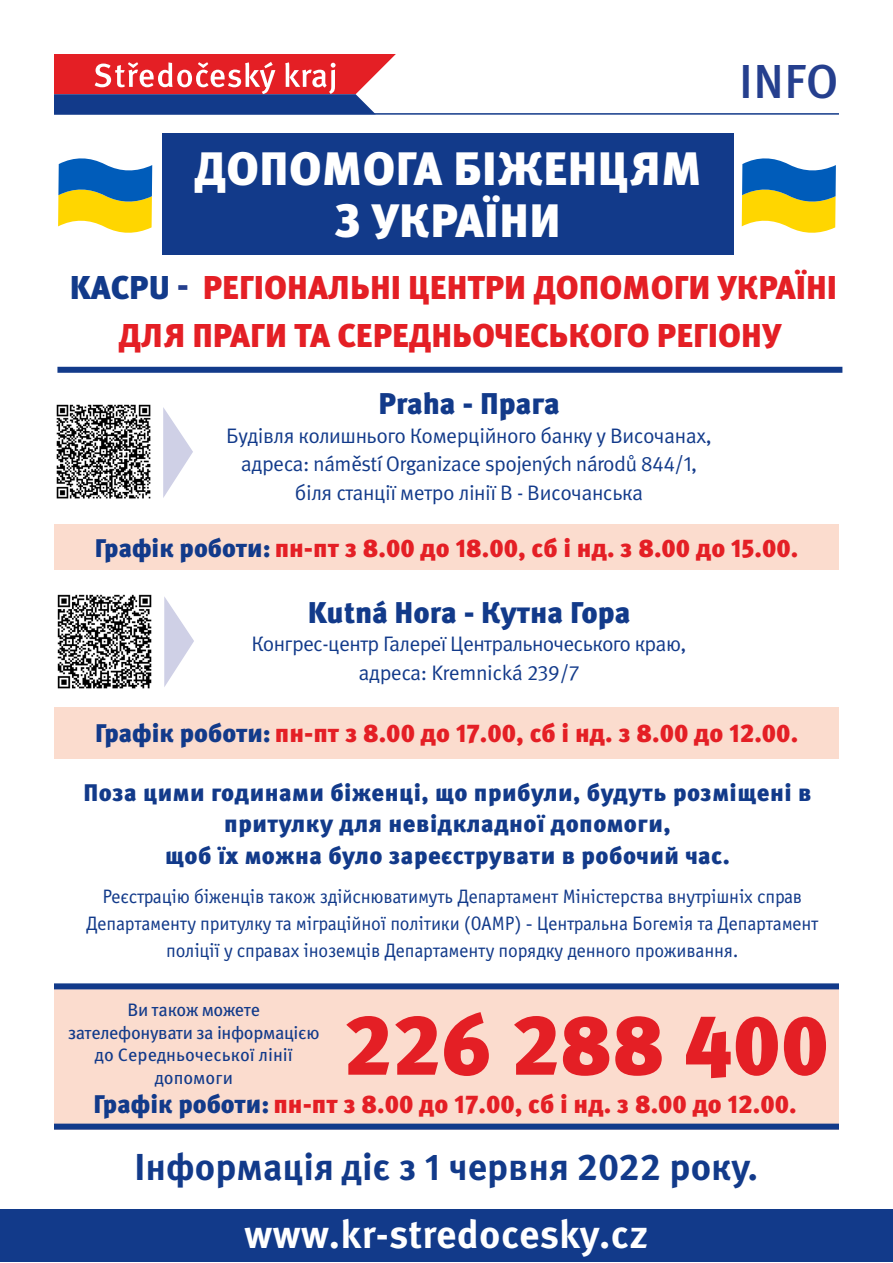
<style>
.page{position:relative;width:893px;height:1263px;background:#fff}
.page>*{position:absolute;margin:0;border:0;box-sizing:border-box;transform-origin:0 0}
.t1{font:900 85.35px "Meta Pro";color:#e41f25}
.t2{font:500 47.7px "Meta Pro";color:#253f8e}
.t3{font:900 46.8px "Meta Pro";letter-spacing:.01em;color:#fff}
.t4{font:700 39.45px "Meta Pro";letter-spacing:.01em;color:#fff}
.t5{font:700 37.5px "Meta Pro";color:#123a8a}
.t6{font:900 33px "Meta Pro";color:#e41f25}
.t7{font:900 30px "Meta Pro";color:#123a8a}
.t8{font:900 25.5px "Meta Pro";color:#e41f25}
.t9{font:900 24px/31.5px "Meta Pro";letter-spacing:.02em;color:#123a8a;text-align:center}
.t10{font:21px "Meta Pro";letter-spacing:-.03em;color:#123a8a}
.t11{font:19.5px/27px "Officina Sans Book ITC";letter-spacing:-.01em;color:#123a8a;text-align:center}
.t12{font:18px/22.5px "Meta Pro";letter-spacing:-.02em;color:#123a8a;text-align:center}
.s1{color:#123a8a}
.s2{color:#253f8e}
</style>
<div class="page">
<svg style="left:54px;top:54px;width:342px;height:59px;background:#ab4d67"></svg>
<hr style="left:54px;top:113px;width:785px;height:2px;background:#123a8a">
<div style="left:0;top:1209px;width:893px;height:53px;background:#123a8a"></div>
<div style="left:162px;top:134px;width:571px;height:121px;background:#123a8a"></div>
<svg style="left:742px;top:158px;width:94px;height:75px"></svg>
<svg style="left:58px;top:158px;width:94px;height:75px"></svg>
<div style="left:57px;top:367px;width:785px;height:6px;background:#123a8a"></div>
<img style="left:57px;top:594px;width:95px;height:95px">
<svg style="left:164px;top:597px;width:30px;height:90px"></svg>
<img style="left:56px;top:404px;width:95px;height:95px">
<svg style="left:163px;top:407px;width:30px;height:91px"></svg>
<div style="left:54px;top:707px;width:785px;height:51px;background:#fbdcce"></div>
<div style="left:54px;top:524px;width:785px;height:46px;background:#fbdcce"></div>
<div style="left:54px;top:986px;width:785px;height:144px;background:#fbdcce"></div>
<div style="left:54px;top:983px;width:785px;height:6px;background:#123a8a"></div>
<div style="left:54px;top:1123px;width:785px;height:6px;background:#123a8a"></div>
<p class="t2" style="left:739px;top:45px;width:101px">INFO</p>
<p class="t3" style="left:194px;top:132px;width:509px">ДОПОМОГА БІЖЕНЦЯМ</p>
<p class="t3" style="left:335px;top:184px;width:227px">З УКРАЇНИ</p>
<p class="t6" style="left:70px;top:261px;width:769px"><span class="s1">KACPU</span> <span class="s2">-</span> РЕГІОНАЛЬНІ ЦЕНТРИ ДОПОМОГИ УКРАЇНІ</p>
<p class="t6" style="left:119px;top:309px;width:664px">ДЛЯ ПРАГИ ТА СЕРЕДНЬОЧЕСЬКОГО РЕГІОНУ</p>
<p class="t7" style="left:378px;top:380px;width:183px">Praha - Прага</p>
<p class="t10" style="left:226px;top:419px;width:487px">Будівля колишнього Комерційного банку у Височанах,</p>
<p class="t10" style="left:241px;top:448px;width:458px">адреса: náměstí Organizace spojených národů 844/1,</p>
<p class="t10" style="left:295px;top:476px;width:350px">біля станції метро лінії В - Височанська</p>
<p class="t8" style="left:95px;top:527px;width:705px"><span class="s1">Графік роботи:</span> пн-пт з 8.00 до 18.00, сб і нд. з 8.00 до 15.00.</p>
<p class="t7" style="left:308px;top:588px;width:324px">Kutná Hora - Кутна Гора</p>
<p class="t10" style="left:251px;top:628px;width:437px">Конгрес-центр Галереї Центральночеського краю,</p>
<p class="t10" style="left:358px;top:656px;width:223px">адреса: Kremnická 239/7</p>
<p class="t8" style="left:95px;top:713px;width:705px"><span class="s1">Графік роботи:</span> пн-пт з 8.00 до 17.00, сб і нд. з 8.00 до 12.00.</p>
<p class="t9" style="left:84px;top:775px;width:729px">Поза цими годинами біженці, що прибули, будуть розміщені в притулку для невідкладної допомоги,</p>
<p class="t9" style="left:165px;top:838px;width:566px">щоб їх можна було зареєструвати в робочий час.</p>
<p class="t11" style="left:86px;top:883px;width:734px">Реєстрацію біженців також здійснюватимуть Департамент Міністерства внутрішніх справ<br>Департаменту притулку та міграційної політики (OAMP) - Центральна Богемія та Департамент поліції у справах іноземців Департаменту порядку денного проживання.</p>
<p class="t12" style="left:68px;top:997px;width:253px">Ви також можете зателефонувати за інформацією до Середньочеської лінії допомоги</p>
<p class="t8" style="left:94px;top:1084px;width:705px"><span class="s1">Графік роботи:</span> пн-пт з 8.00 до 17.00, сб і нд. з 8.00 до 12.00.</p>
<p class="t1" style="left:343px;top:977px;width:487px">226 288 400</p>
<p class="t5" style="left:135px;top:1137px;width:625px">Інформація діє з 1 червня 2022 року.</p>
<p class="t4" style="left:245px;top:1203px;width:405px">www.kr-stredocesky.cz</p>
</div>
